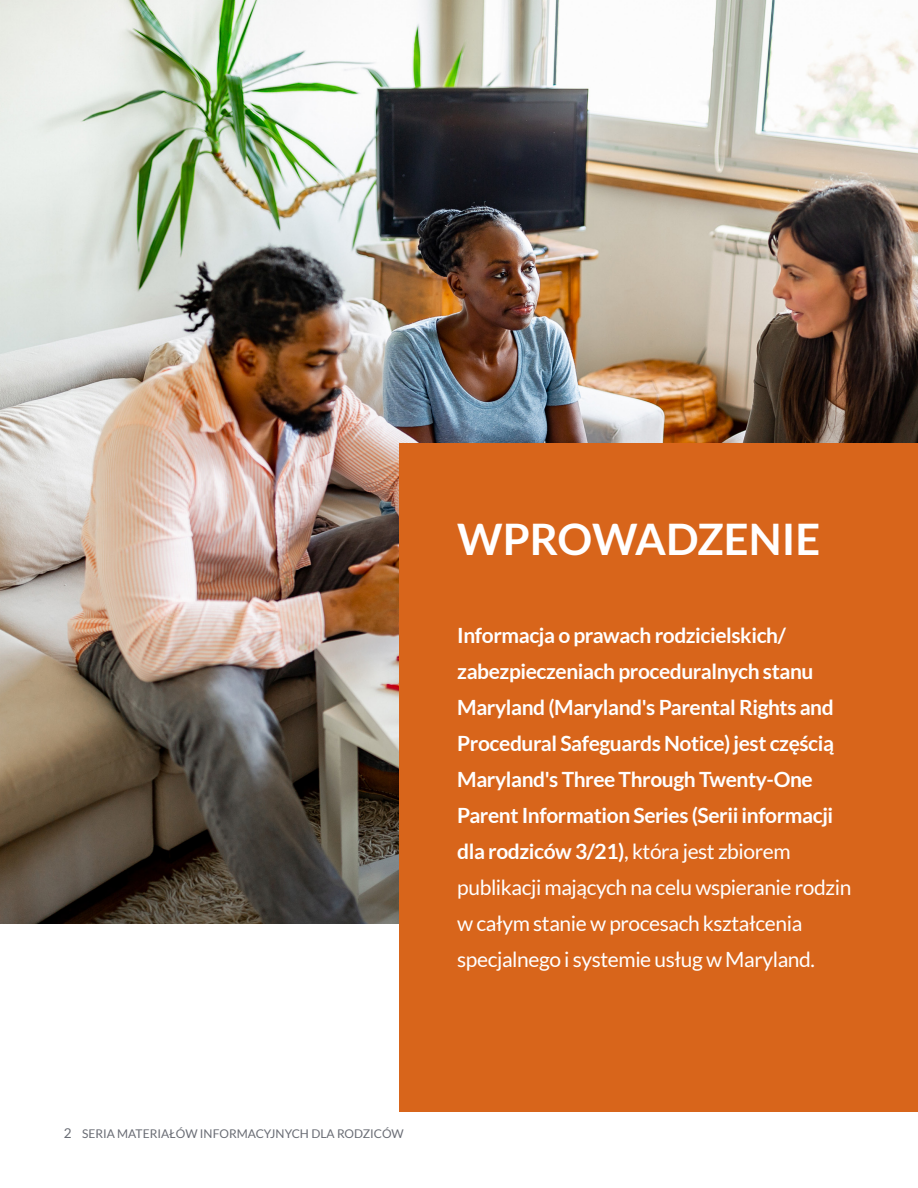
<style>
.page{position:relative;width:918px;height:1188px;background:#fff}
.page>*{position:absolute;margin:0;border:0;box-sizing:border-box;transform-origin:0 0}
.t1{font:700 43.5px "Lato";color:#fff}
.t2{font:700 21px/36px "Lato";letter-spacing:-.02em;color:#fff}
.t3{font:12px "Lato";color:#696c74}
.s1{font-weight:500}
.s2{font-weight:400}
.s3{font-size:13.5px}
</style>
<div class="page">
<img style="left:0;top:0;width:918px;height:923px">
<div style="left:399px;top:443px;width:519px;height:668px;background:#d8651b"></div>
<p class="t1" style="left:457px;top:514px;width:365px">WPROWADZENIE</p>
<p class="t2" style="left:457px;top:617px;width:396px">Informacja o prawach rodzicielskich/ zabezpieczeniach proceduralnych stanu Maryland (Maryland's Parental Rights and Procedural Safeguards Notice) jest częścią Maryland's Three Through Twenty-One Parent Information Series (Serii informacji dla rodziców 3/21)<span class="s1">,</span> <span class="s2">która jest zbiorem publikacji mających na celu wspieranie rodzin w całym stanie w procesach kształcenia specjalnego i systemie usług w Maryland.</span></p>
<p class="t3" style="left:64px;top:1127px;width:342px"><span class="s3">2</span> SERIA MATERIAŁÓW INFORMACYJNYCH DLA RODZICÓW</p>
</div>
